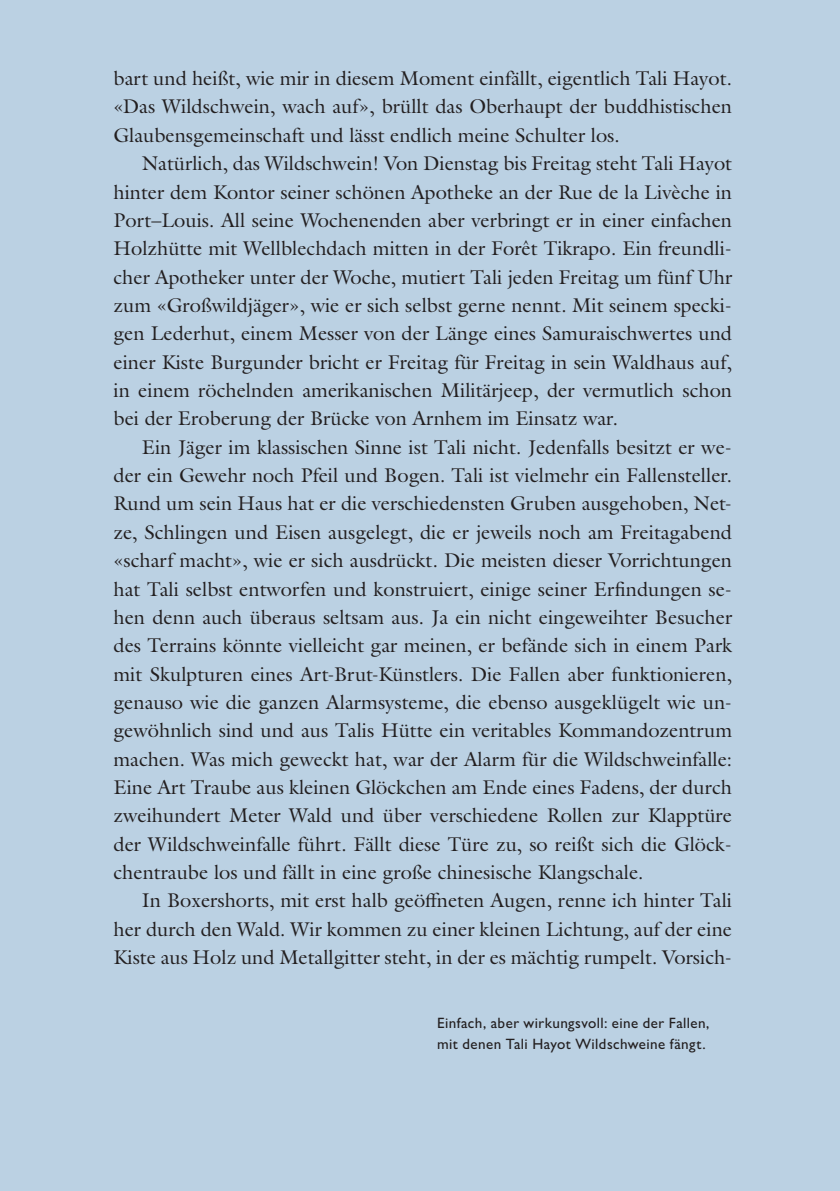
<style>
.page{position:relative;width:840px;height:1191px;background:#fff}
.page>*{position:absolute;margin:0;border:0;box-sizing:border-box;transform-origin:0 0}
.Lauftext{font:20px/28.4px "Galliard Pro";color:#231f20;text-align:justify}
.Lauftext_stumpf{font:20px/28.4px "Galliard Pro";color:#231f20;text-align:justify}
.Bildlegende{font:500 15px/21.2px "Gill Sans Nova";letter-spacing:.025em;color:#231f20}
</style>
<div class="page">
<div style="left:0;top:0;width:839px;height:1191px;background:#bbd1e3"></div>
<hr style="left:839px;top:0;width:1px;height:1191px;background:#bbd1e3">
<p class="Lauftext_stumpf" style="left:113px;top:64px;width:619px">bart und heißt, wie mir in diesem Moment einfällt, eigentlich Tali Hayot. «Das Wildschwein, wach auf», brüllt das Oberhaupt der buddhistischen Glaubensgemeinschaft und lässt endlich meine Schulter los.</p>
<p class="Lauftext" style="left:113px;top:149px;width:620px;text-indent:28px">Natürlich, das Wildschwein! Von Dienstag bis Freitag steht Tali Hayot hinter dem Kontor seiner schönen Apotheke an der Rue de la Livèche in Port–Louis. All seine Wochenenden aber verbringt er in einer einfachen Holzhütte mit Wellblechdach mitten in der Forêt Tikrapo. Ein freundli&shy;cher Apotheker unter der Woche, mutiert Tali jeden Freitag um fünf Uhr zum «Großwildjäger», wie er sich selbst gerne nennt. Mit seinem specki&shy;gen Lederhut, einem Messer von der Länge eines Samuraischwertes und einer Kiste Burgunder bricht er Freitag für Freitag in sein Waldhaus auf, in einem röchelnden amerikanischen Militärjeep, der vermutlich schon bei der Eroberung der Brücke von Arnhem im Einsatz war.</p>
<p class="Lauftext" style="left:113px;top:432px;width:620px;text-indent:28px">Ein Jäger im klassischen Sinne ist Tali nicht. Jedenfalls besitzt er we&shy;der ein Gewehr noch Pfeil und Bogen. Tali ist vielmehr ein Fallensteller.<br>Rund um sein Haus hat er die verschiedensten Gruben ausgehoben, Net&shy;ze, Schlingen und Eisen ausgelegt, die er jeweils noch am Freitagabend «scharf macht», wie er sich ausdrückt. Die meisten dieser Vorrichtungen hat Tali selbst entworfen und konstruiert, einige seiner Erfindungen se&shy;hen denn auch überaus seltsam aus. Ja ein nicht eingeweihter Besucher des Terrains könnte vielleicht gar meinen, er befände sich in einem Park mit Skulpturen eines Art-Brut-Künstlers. Die Fallen aber funktionieren, genauso wie die ganzen Alarmsysteme, die ebenso ausgeklügelt wie un&shy;gewöhnlich sind und aus Talis Hütte ein veritables Kommandozentrum machen. Was mich geweckt hat, war der Alarm für die Wildschweinfalle:<br>Eine Art Traube aus kleinen Glöckchen am Ende eines Fadens, der durch zweihundert Meter Wald und über verschiedene Rollen zur Klapptüre der Wildschweinfalle führt. Fällt diese Türe zu, so reißt sich die Glöck&shy;chentraube los und fällt in eine große chinesische Klangschale.</p>
<p class="Lauftext" style="left:113px;top:886px;width:619px;text-indent:28px">In Boxershorts, mit erst halb geöffneten Augen, renne ich hinter Tali her durch den Wald. Wir kommen zu einer kleinen Lichtung, auf der eine Kiste aus Holz und Metallgitter steht, in der es mächtig rumpelt. Vorsich-</p>
<p class="Bildlegende" style="left:437px;top:1012px;width:274px">Einfach, aber wirkungsvoll: eine der Fallen, mit denen Tali Hayot Wildschweine fängt.</p>
</div>
